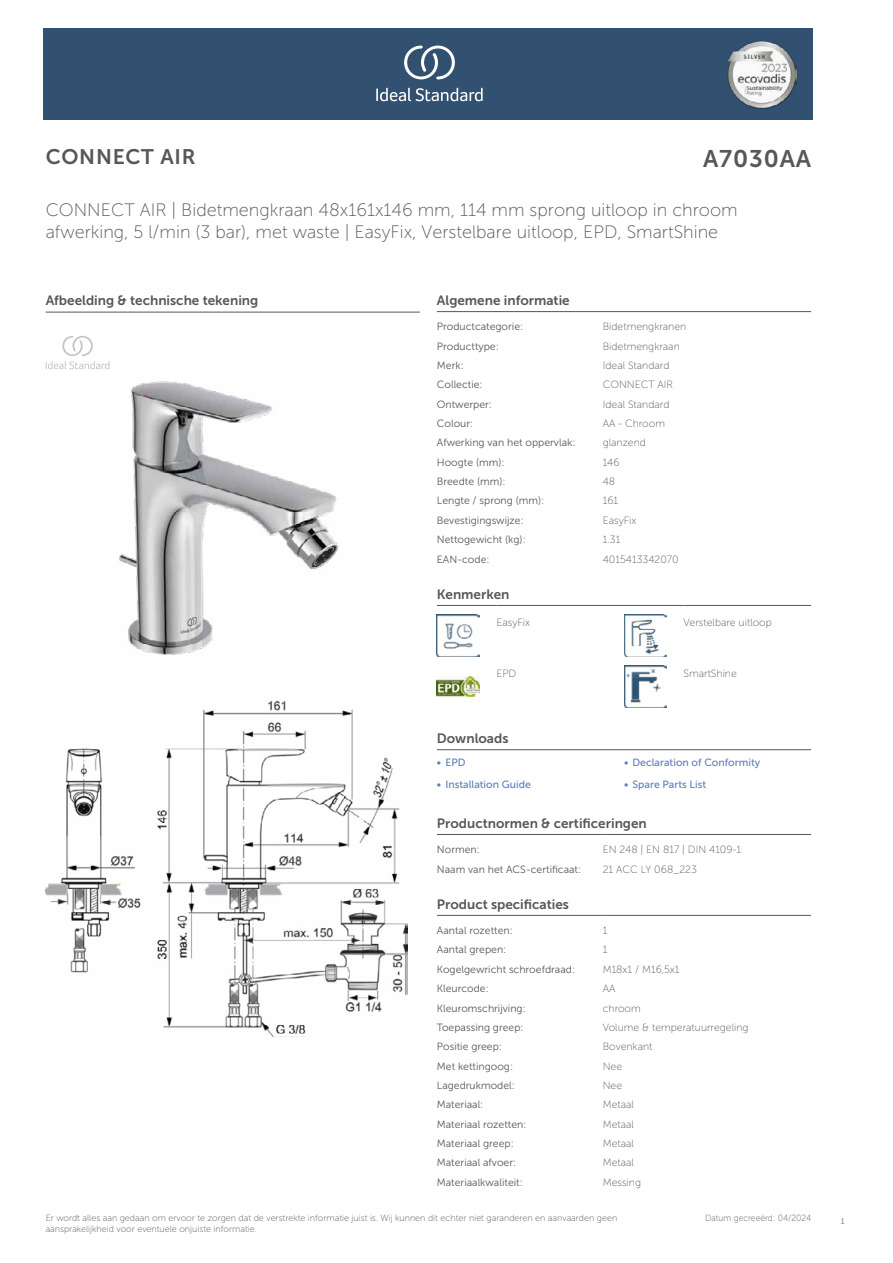
<style>
.page{position:relative;width:893px;height:1263px;background:#fff}
.page>*{position:absolute;margin:0;border:0;box-sizing:border-box;transform-origin:0 0}
.t1{font:24px "Museo Sans 700";letter-spacing:.035em;color:#575756}
.t2{font:21px "Museo Sans 700";letter-spacing:.035em;color:#575756}
.t3{font:18px/21.6px "Museo Sans 100";color:#575756}
.t4{font:13.5px "Museo Sans 700";color:#575756}
.t5{font:10.5px "Museo Sans 300";color:#575756}
.t6{font:10.5px "Museo Sans 100";color:#575756}
.t7{font:10.5px "Museo Sans 500";color:#5b7ebf}
.t8{font:9px/10.8px "Museo Sans 100";color:#575756}
.t9{font:9px "Museo Sans 100";color:#575756;scale:.95 1}
.t10{font:300 9px "Calibri";color:#575756;scale:.95 1}
</style>
<div class="page">
<div style="left:43px;top:28px;width:770px;height:92px;background:#325070"></div>
<hr style="left:437px;top:311px;width:166px;height:1px;background:#575756">
<hr style="left:603px;top:311px;width:208px;height:1px;background:#575756">
<hr style="left:437px;top:605px;width:59px;height:1px;background:#575756">
<hr style="left:496px;top:605px;width:128px;height:1px;background:#575756">
<hr style="left:624px;top:605px;width:59px;height:1px;background:#575756">
<hr style="left:683px;top:605px;width:128px;height:1px;background:#575756">
<img style="left:437px;top:614px;width:42px;height:43px">
<img style="left:624px;top:614px;width:42px;height:43px">
<img style="left:437px;top:676px;width:42px;height:21px">
<img style="left:624px;top:665px;width:42px;height:43px">
<hr style="left:437px;top:749px;width:187px;height:1px;background:#575756">
<hr style="left:624px;top:749px;width:187px;height:1px;background:#575756">
<hr style="left:437px;top:834px;width:166px;height:1px;background:#575756">
<hr style="left:603px;top:834px;width:208px;height:1px;background:#575756">
<hr style="left:437px;top:915px;width:166px;height:1px;background:#575756">
<hr style="left:603px;top:915px;width:208px;height:1px;background:#575756">
<img style="left:46px;top:700px;width:361px;height:336px">
<hr style="left:46px;top:312px;width:374px;height:1px;background:#575756">
<svg style="left:46px;top:336px;width:63px;height:33px"></svg>
<img style="left:119px;top:381px;width:220px;height:274px">
<svg style="left:376px;top:88px;width:107px;height:13px"></svg>
<svg style="left:404px;top:46px;width:51px;height:33px"></svg>
<img style="left:728px;top:41px;width:68px;height:68px">
<h2 class="t2" style="left:46px;top:145px;width:152px">CONNECT AIR</h2>
<h1 class="t1" style="left:703px;top:145px;width:109px">A7030AA</h1>
<h3 class="t3" style="left:46px;top:199px;width:694px">CONNECT AIR | Bidetmengkraan 48x161x146 mm, 114 mm sprong uitloop in chroom afwerking, 5 l/min (3 bar), met waste | EasyFix, Verstelbare uitloop, EPD, SmartShine</h3>
<p class="t4" style="left:46px;top:293px;width:214px">Afbeelding &amp; technische tekening</p>
<p class="t4" style="left:437px;top:293px;width:134px">Algemene informatie</p>
<p class="t5" style="left:437px;top:321px;width:88px">Productcategorie:</p>
<p class="t6" style="left:603px;top:321px;width:85px">Bidetmengkranen</p>
<p class="t5" style="left:437px;top:340px;width:63px">Producttype:</p>
<p class="t6" style="left:603px;top:340px;width:79px">Bidetmengkraan</p>
<p class="t5" style="left:437px;top:360px;width:28px">Merk:</p>
<p class="t6" style="left:603px;top:360px;width:68px">Ideal Standard</p>
<p class="t5" style="left:437px;top:379px;width:47px">Collectie:</p>
<p class="t6" style="left:603px;top:379px;width:72px">CONNECT AIR</p>
<p class="t5" style="left:437px;top:398px;width:57px">Ontwerper:</p>
<p class="t6" style="left:603px;top:398px;width:68px">Ideal Standard</p>
<p class="t5" style="left:437px;top:418px;width:38px">Colour:</p>
<p class="t6" style="left:603px;top:418px;width:64px">AA - Chroom</p>
<p class="t5" style="left:437px;top:437px;width:140px">Afwerking van het oppervlak:</p>
<p class="t6" style="left:603px;top:437px;width:45px">glanzend</p>
<p class="t5" style="left:437px;top:456px;width:69px">Hoogte (mm):</p>
<p class="t6" style="left:603px;top:457px;width:18px">146</p>
<p class="t5" style="left:437px;top:476px;width:70px">Breedte (mm):</p>
<p class="t6" style="left:603px;top:476px;width:14px">48</p>
<p class="t5" style="left:437px;top:495px;width:109px">Lengte / sprong (mm):</p>
<p class="t6" style="left:603px;top:495px;width:17px">161</p>
<p class="t5" style="left:437px;top:514px;width:88px">Bevestigingswijze:</p>
<p class="t6" style="left:603px;top:515px;width:35px">EasyFix</p>
<p class="t5" style="left:437px;top:534px;width:90px">Nettogewicht (kg):</p>
<p class="t6" style="left:603px;top:534px;width:19px">1.31</p>
<p class="t5" style="left:437px;top:553px;width:54px">EAN-code:</p>
<p class="t6" style="left:603px;top:553px;width:78px">4015413342070</p>
<p class="t4" style="left:437px;top:587px;width:74px">Kenmerken</p>
<p class="t6" style="left:496px;top:617px;width:35px">EasyFix</p>
<p class="t6" style="left:683px;top:617px;width:90px">Verstelbare uitloop</p>
<p class="t6" style="left:496px;top:668px;width:21px">EPD</p>
<p class="t6" style="left:683px;top:668px;width:55px">SmartShine</p>
<p class="t4" style="left:437px;top:731px;width:73px">Downloads</p>
<p class="t7" style="left:437px;top:757px;width:30px">• EPD</p>
<p class="t7" style="left:624px;top:757px;width:138px">• Declaration of Conformity</p>
<p class="t7" style="left:437px;top:778px;width:95px">• Installation Guide</p>
<p class="t7" style="left:624px;top:778px;width:84px">• Spare Parts List</p>
<p class="t4" style="left:437px;top:816px;width:211px">Productnormen &amp; certificeringen</p>
<p class="t5" style="left:437px;top:844px;width:44px">Normen:</p>
<p class="t6" style="left:603px;top:844px;width:140px">EN 248 | EN 817 | DIN 4109-1</p>
<p class="t5" style="left:437px;top:863px;width:146px">Naam van het ACS-certificaat:</p>
<p class="t6" style="left:603px;top:863px;width:96px">21 ACC LY 068_223</p>
<p class="t4" style="left:437px;top:897px;width:134px">Product specificaties</p>
<p class="t5" style="left:437px;top:925px;width:77px">Aantal rozetten:</p>
<p class="t6" style="left:603px;top:925px;width:6px">1</p>
<p class="t5" style="left:437px;top:944px;width:71px">Aantal grepen:</p>
<p class="t6" style="left:603px;top:944px;width:6px">1</p>
<p class="t5" style="left:437px;top:963px;width:140px">Kogelgewricht schroefdraad:</p>
<p class="t6" style="left:603px;top:963px;width:78px">M18x1 / M16,5x1</p>
<p class="t5" style="left:437px;top:983px;width:53px">Kleurcode:</p>
<p class="t6" style="left:603px;top:983px;width:14px">AA</p>
<p class="t5" style="left:437px;top:1002px;width:90px">Kleuromschrijving:</p>
<p class="t6" style="left:603px;top:1002px;width:40px">chroom</p>
<p class="t5" style="left:437px;top:1021px;width:88px">Toepassing greep:</p>
<p class="t6" style="left:603px;top:1022px;width:147px">Volume &amp; temperatuurregeling</p>
<p class="t5" style="left:437px;top:1041px;width:67px">Positie greep:</p>
<p class="t6" style="left:603px;top:1041px;width:51px">Bovenkant</p>
<p class="t5" style="left:437px;top:1060px;width:78px">Met kettingoog:</p>
<p class="t6" style="left:603px;top:1060px;width:21px">Nee</p>
<p class="t5" style="left:437px;top:1080px;width:79px">Lagedrukmodel:</p>
<p class="t6" style="left:603px;top:1080px;width:21px">Nee</p>
<p class="t5" style="left:437px;top:1099px;width:48px">Materiaal:</p>
<p class="t6" style="left:603px;top:1099px;width:33px">Metaal</p>
<p class="t5" style="left:437px;top:1118px;width:91px">Materiaal rozetten:</p>
<p class="t6" style="left:603px;top:1118px;width:33px">Metaal</p>
<p class="t5" style="left:437px;top:1138px;width:78px">Materiaal greep:</p>
<p class="t6" style="left:603px;top:1138px;width:33px">Metaal</p>
<p class="t5" style="left:437px;top:1157px;width:81px">Materiaal afvoer:</p>
<p class="t6" style="left:603px;top:1157px;width:33px">Metaal</p>
<p class="t5" style="left:437px;top:1176px;width:87px">Materiaalkwaliteit:</p>
<p class="t6" style="left:603px;top:1176px;width:40px">Messing</p>
<p class="t8" style="left:46px;top:1212px;width:573px">Er wordt alles aan gedaan om ervoor te zorgen dat de verstrekte informatie juist is. Wij kunnen dit echter niet garanderen en aanvaarden geen aansprakelijkheid voor eventuele onjuiste informatie.</p>
<p class="t9" style="left:705px;top:1213px;width:113px">Datum gecreeërd: 04/2024</p>
<p class="t10" style="left:840px;top:1215px;width:6px">1</p>
</div>
